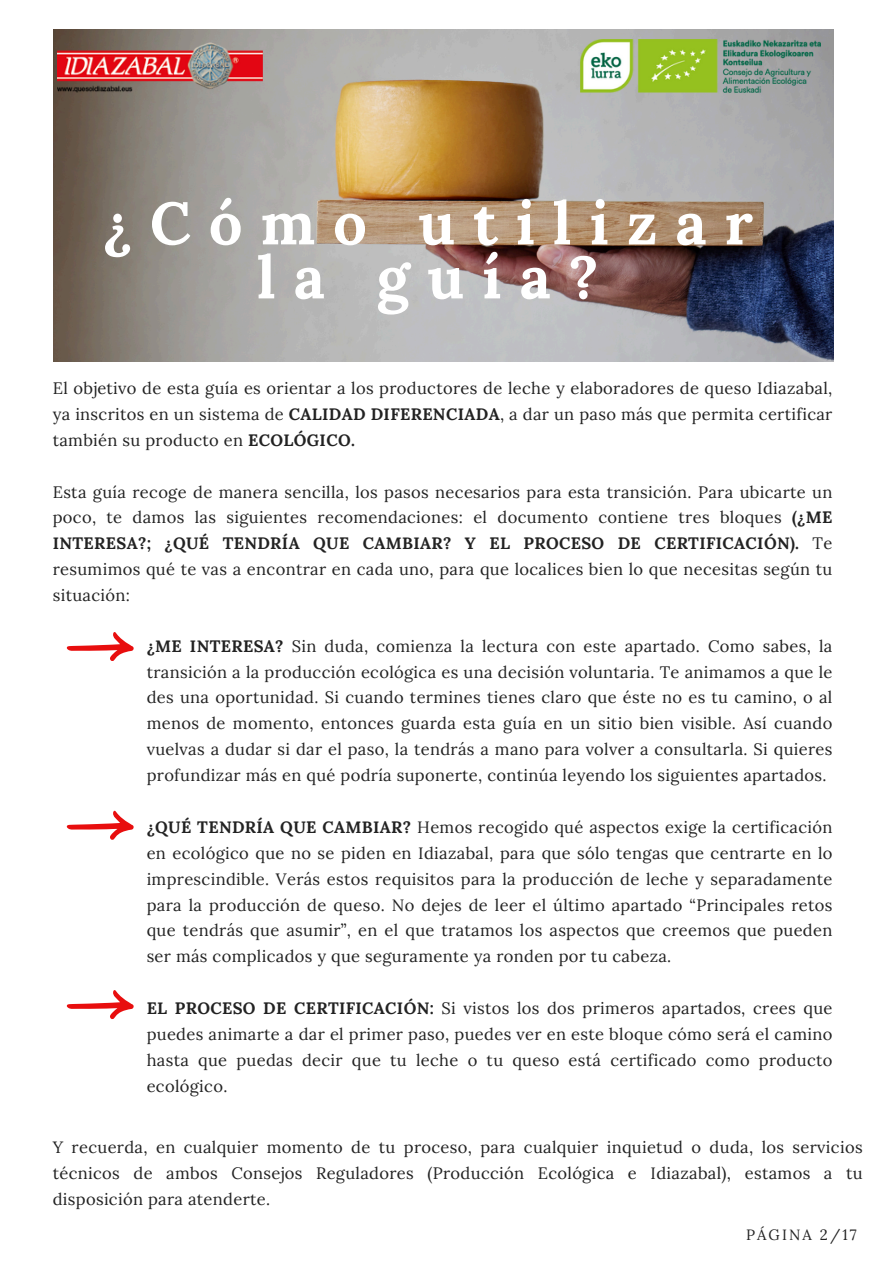
<style>
.page{position:relative;width:894px;height:1264px;background:#fff}
.page>*{position:absolute;margin:0;border:0;box-sizing:border-box;transform-origin:0 0}
.t1{font:700 59.55px/54px "Lora";letter-spacing:.3em;color:#fff;text-align:center}
.t2{font:16.5px/25.8px "Lora";letter-spacing:.02em;color:#222;text-align:justify}
.t3{font:14.85px "Lora";letter-spacing:.14em;color:#222}
.s1{font-weight:700}
</style>
<div class="page">
<img style="left:53px;top:29px;width:780px;height:332px">
<img style="left:58px;top:42px;width:204px;height:51px">
<svg style="left:66px;top:632px;width:68px;height:29px"></svg>
<svg style="left:66px;top:810px;width:68px;height:29px"></svg>
<svg style="left:66px;top:990px;width:68px;height:29px"></svg>
<img style="left:580px;top:40px;width:240px;height:53px">
<p class="t1" style="left:103px;top:195px;width:651px">¿Cómo utilizar la guía?</p>
<p class="t2" style="left:53px;top:375px;width:781px">El objetivo de esta guía es orientar a los productores de leche y elaboradores de queso Idiazabal, ya inscritos en un sistema de <span class="s1">CALIDAD DIFERENCIADA</span>, a dar un paso más que permita certificar también su producto en <span class="s1">ECOLÓGICO.</span></p>
<p class="t2" style="left:53px;top:478px;width:781px">Esta guía recoge de manera sencilla, los pasos necesarios para esta transición. Para ubicarte un poco, te damos las siguientes recomendaciones: el documento contiene tres bloques <span class="s1">(¿ME INTERESA?; ¿QUÉ TENDRÍA QUE CAMBIAR? Y EL PROCESO DE CERTIFICACIÓN).</span> Te resumimos qué te vas a encontrar en cada uno, para que localices bien lo que necesitas según tu situación:</p>
<h2 class="t2" style="left:147px;top:632px;width:687px"><span class="s1">¿ME INTERESA?</span> Sin duda, comienza la lectura con este apartado. Como sabes, la transición a la producción ecológica es una decisión voluntaria. Te animamos a que le des una oportunidad. Si cuando termines tienes claro que éste no es tu camino, o al menos de momento, entonces guarda esta guía en un sitio bien visible. Así cuando vuelvas a dudar si dar el paso, la tendrás a mano para volver a consultarla. Si quieres profundizar más en qué podría suponerte, continúa leyendo los siguientes apartados.</h2>
<p class="t2" style="left:147px;top:813px;width:687px"><span class="s1">¿QUÉ TENDRÍA QUE CAMBIAR?</span> Hemos recogido qué aspectos exige la certificación en ecológico que no se piden en Idiazabal, para que sólo tengas que centrarte en lo imprescindible. Verás estos requisitos para la producción de leche y separadamente para la producción de queso. No dejes de leer el último apartado “Principales retos que tendrás que asumir”, en el que tratamos los aspectos que creemos que pueden ser más complicados y que seguramente ya ronden por tu cabeza.</p>
<p class="t2" style="left:147px;top:995px;width:687px"><span class="s1">EL PROCESO DE CERTIFICACIÓN:</span> Si vistos los dos primeros apartados, crees que puedes animarte a dar el primer paso, puedes ver en este bloque cómo será el camino hasta que puedas decir que tu leche o tu queso está certificado como producto ecológico.</p>
<p class="t2" style="left:53px;top:1134px;width:811px">Y recuerda, en cualquier momento de tu proceso, para cualquier inquietud o duda, los servicios técnicos de ambos Consejos Reguladores (Producción Ecológica e Idiazabal), estamos a tu disposición para atenderte.</p>
<p class="t3" style="left:746px;top:1224px;width:112px">PÁGINA 2/17</p>
</div>
